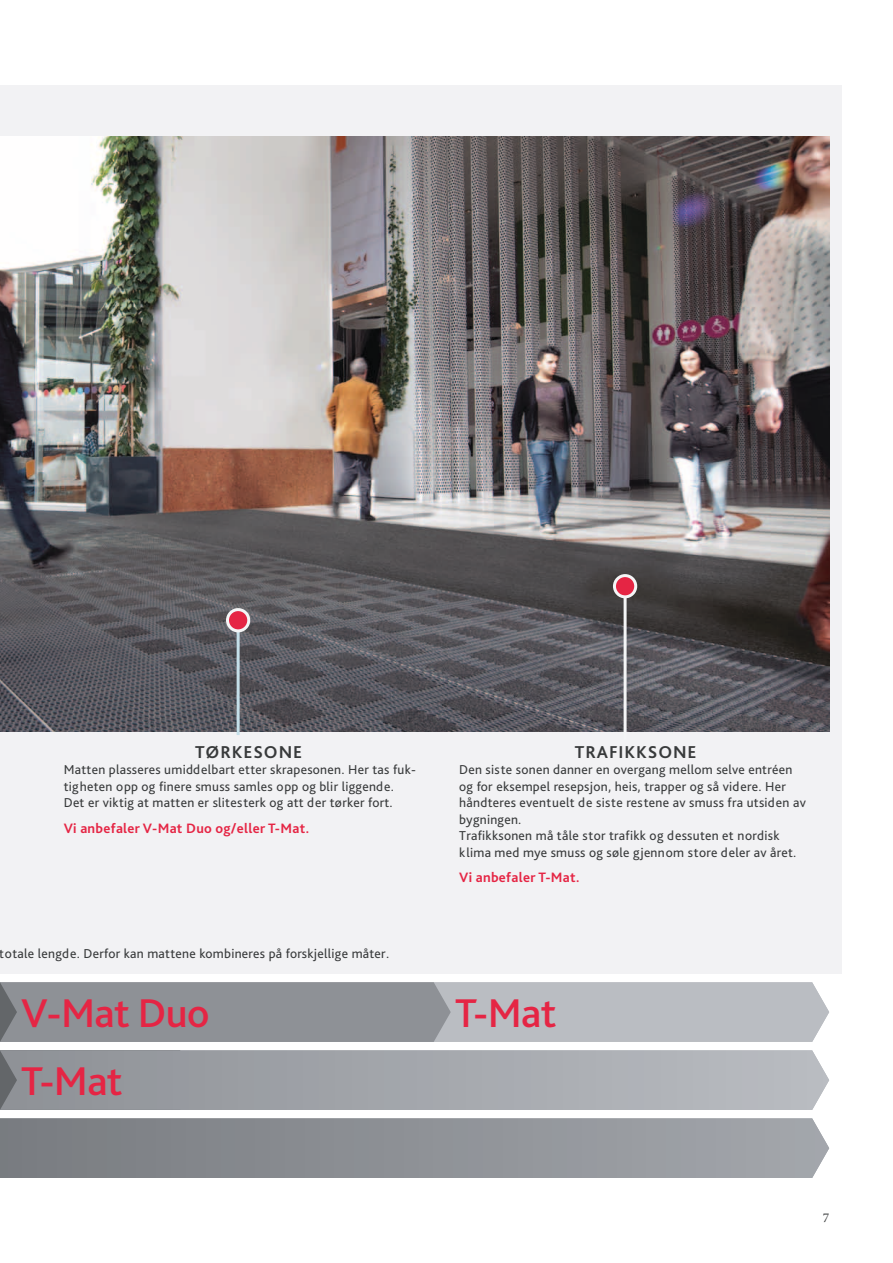
<style>
.page{position:relative;width:893px;height:1263px;background:#fff}
.page>*{position:absolute;margin:0;border:0;box-sizing:border-box;transform-origin:0 0}
.t1{font:500 42px "Bliss 2";letter-spacing:-.015em;color:#e52544}
.t2{font:700 18px "Bliss 2";letter-spacing:.05em;color:#383a3b}
.t3{font:700 14.25px "Bliss 2";letter-spacing:.02em;color:#e52544}
.t4{font:13.5px/16.5px "Bliss Pro";letter-spacing:.02em;color:#383a3b}
.t5{font:13.5px "Minion Pro";color:#383a3b}
</style>
<div class="page">
<div style="left:0;top:85px;width:842px;height:889px;background:#f2f2f4"></div>
<img style="left:0;top:136px;width:829px;height:595px">
<hr style="left:237px;top:624px;width:3px;height:111px;background:#c4dfe9">
<hr style="left:624px;top:587px;width:3px;height:153px;background:#f4f5f6">
<div style="left:227px;top:610px;width:22px;height:21px;background:#e52544;border-radius:50%"></div>
<div style="left:226px;top:608px;width:24px;height:24px;border:3px solid #f4f5f6;border-radius:50%"></div>
<div style="left:614px;top:576px;width:22px;height:21px;background:#e52544;border-radius:50%"></div>
<div style="left:613px;top:574px;width:24px;height:24px;border:3px solid #f4f5f6;border-radius:50%"></div>
<svg style="left:0;top:1118px;width:829px;height:60px;background:#8f9297"></svg>
<svg style="left:0;top:982px;width:829px;height:60px;background:#a2a5aa"></svg>
<svg style="left:204px;top:1050px;width:625px;height:60px;background:#aaadb2"></svg>
<div style="left:0;top:1050px;width:204px;height:60px;background:#93969b"></div>
<h2 class="t2" style="left:195px;top:741px;width:108px">TØRKESONE</h2>
<p class="t4" style="left:64px;top:761px;width:354px">Matten plasseres umiddelbart etter skrapesonen. Her tas fuk&shy;tigheten opp og finere smuss samles opp og blir liggende.<br>Det er viktig at matten er slitesterk og att der tørker fort.</p>
<p class="t3" style="left:64px;top:819px;width:247px">Vi anbefaler V-Mat Duo og/eller T-Mat.</p>
<p class="t4" style="left:0;top:945px;width:391px">totale lengde. Derfor kan mattene kombineres på forskjellige måter.</p>
<h2 class="t2" style="left:575px;top:741px;width:123px">TRAFIKKSONE</h2>
<p class="t4" style="left:459px;top:761px;width:348px">Den siste sonen danner en overgang mellom selve entréen og for eksempel resepsjon, heis, trapper og så videre. Her håndteres eventuelt de siste restene av smuss fra utsiden av bygningen.<br>Trafikksonen må tåle stor trafikk og dessuten et nordisk klima med mye smuss og søle gjennom store deler av året.</p>
<p class="t3" style="left:459px;top:869px;width:122px">Vi anbefaler T-Mat.</p>
<h1 class="t1" style="left:21px;top:986px;width:190px">V-Mat Duo</h1>
<h1 class="t1" style="left:455px;top:986px;width:103px">T-Mat</h1>
<h1 class="t1" style="left:21px;top:1054px;width:103px">T-Mat</h1>
<p class="t5" style="left:823px;top:1208px;width:8px">7</p>
</div>
